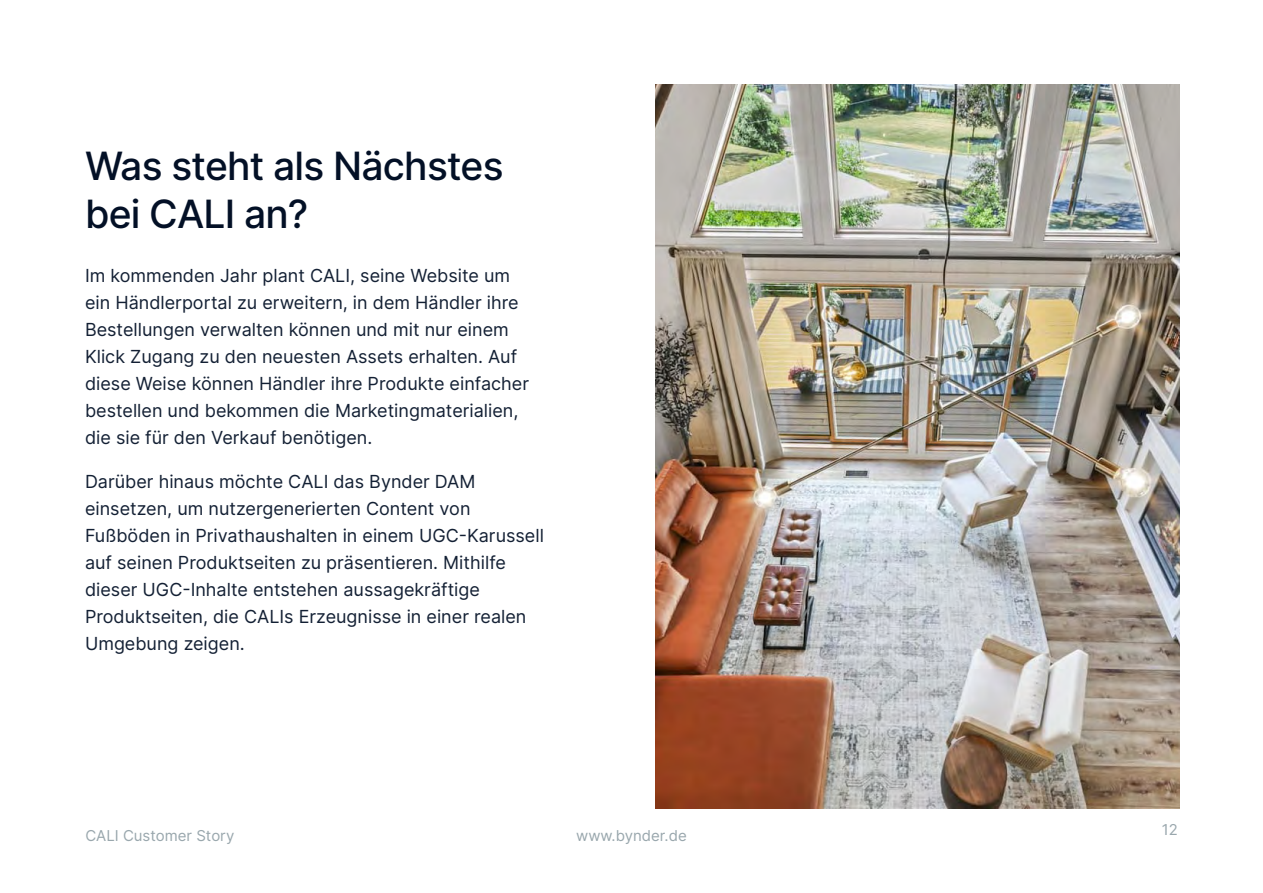
<style>
.page{position:relative;width:1263px;height:893px;background:#fff}
.page>*{position:absolute;margin:0;border:0;box-sizing:border-box;transform-origin:0 0}
.t1{font:500 39px/48px "Inter";letter-spacing:-.02em;color:#031026}
.t2{font:18px/27px "Inter";color:#132034}
.t3{font:15px "Inter";color:#99a7ad}
</style>
<div class="page">
<img style="left:655px;top:84px;width:524px;height:725px">
<h1 class="t1" style="left:85px;top:141px;width:420px">Was steht als Nächstes bei CALI an?</h1>
<p class="t2" style="left:85px;top:262px;width:446px">Im kommenden Jahr plant CALI, seine Website um ein Händlerportal zu erweitern, in dem Händler ihre Bestellungen verwalten können und mit nur einem Klick Zugang zu den neuesten Assets erhalten. Auf diese Weise können Händler ihre Produkte einfacher bestellen und bekommen die Marketingmaterialien, die sie für den Verkauf benötigen.</p>
<p class="t2" style="left:85px;top:468px;width:460px">Darüber hinaus möchte CALI das Bynder DAM einsetzen, um nutzergenerierten Content von Fußböden in Privathaushalten in einem UGC-Karussell auf seinen Produktseiten zu präsentieren. Mithilfe dieser UGC-Inhalte entstehen aussagekräftige Produktseiten, die CALIs Erzeugnisse in einer realen Umgebung zeigen.</p>
<p class="t3" style="left:85px;top:824px;width:151px">CALI Customer Story</p>
<p class="t3" style="left:576px;top:825px;width:112px">www.bynder.de</p>
<p class="t3" style="left:1162px;top:818px;width:18px">12</p>
</div>
